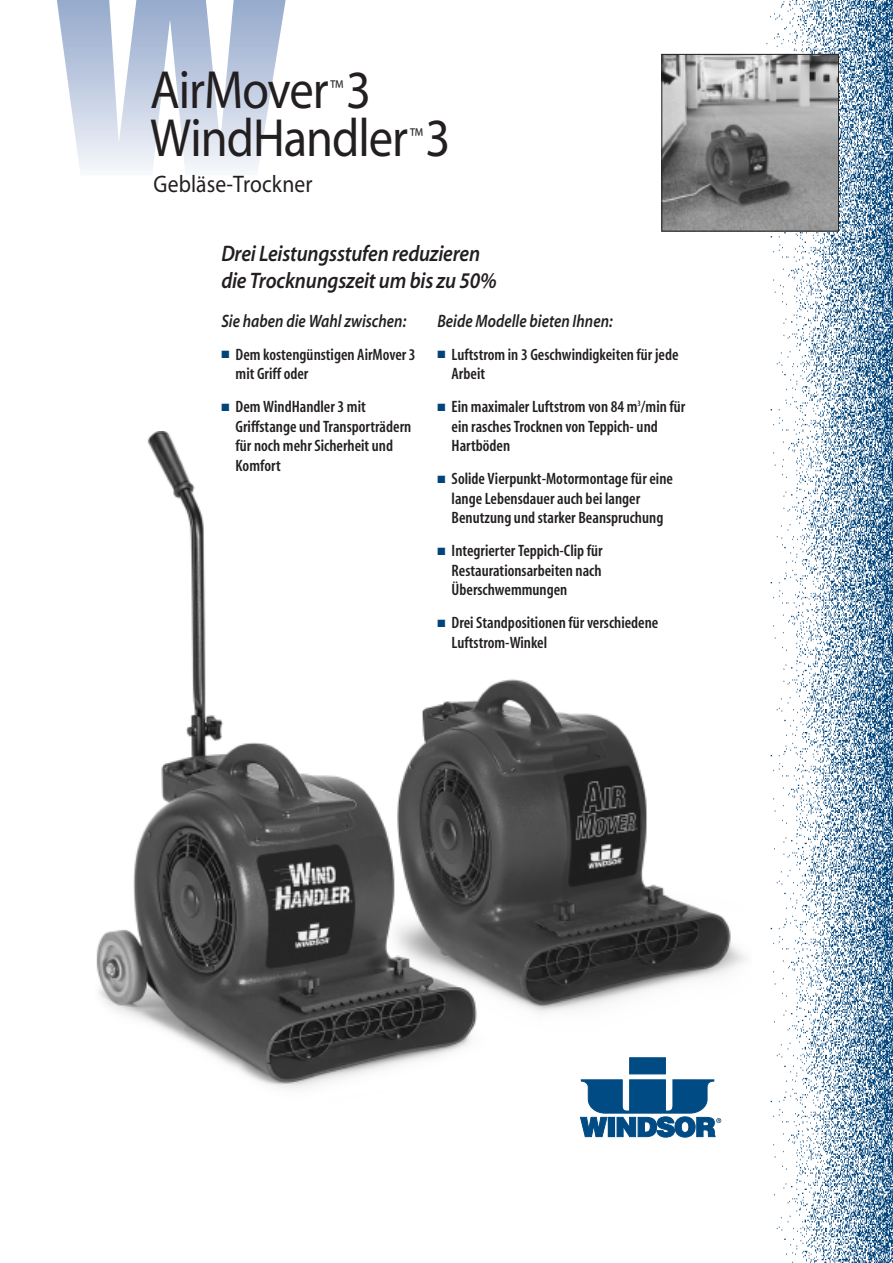
<style>
.page{position:relative;width:893px;height:1263px;background:#fff}
.page>*{position:absolute;margin:0;border:0;box-sizing:border-box;transform-origin:0 0}
.t1{font:54px "Myriad MM.400.600";letter-spacing:-.02em;color:#231f20;scale:.9 1}
.t2{font:24px "Myriad MM.400.600";letter-spacing:.005em;color:#231f20;scale:.9 1}
.t3{font:22.5px/27px "Myriad MM It.565.600";letter-spacing:-.01em;color:#231f20;scale:.9 1}
.t4{font:18.75px "Myriad MM.400.600";color:#231f20;scale:.9 1}
.t5{font:18px "Myriad MM It.565.600";color:#231f20;scale:.85 1}
.t6{font:16.5px/19.5px "Myriad MM.565.300";color:#231f20}
.s1{color:#00447b}
</style>
<div class="page">
<img style="left:96px;top:431px;width:649px;height:658px">
<img style="left:752px;top:0;width:141px;height:1263px">
<div style="left:630px;top:1058px;width:35px;height:16px;background:#004b84"></div>
<div style="left:629px;top:1057px;width:37px;height:17px;border:1px solid #004b84"></div>
<svg style="left:580px;top:1079px;width:141px;height:58px"></svg>
<svg style="left:56px;top:0;width:230px;height:171px"></svg>
<img style="left:663px;top:56px;width:174px;height:173px">
<div style="left:661px;top:54px;width:178px;height:177px;border:1px solid #231f20"></div>
<h1 class="t1" style="left:150px;top:69px;width:247px">AirMover 3</h1>
<p class="t4" style="left:330px;top:79px;width:17px">™</p>
<h1 class="t1" style="left:150px;top:117px;width:335px">WindHandler 3</h1>
<p class="t4" style="left:410px;top:127px;width:17px">™</p>
<h2 class="t2" style="left:154px;top:174px;width:178px">Gebläse-Trockner</h2>
<h3 class="t3" style="left:221px;top:242px;width:308px">Drei Leistungsstufen reduzieren die Trocknungszeit um bis zu 50%</h3>
<p class="t5" style="left:221px;top:314px;width:219px">Sie haben die Wahl zwischen:</p>
<p class="t6" style="left:236px;top:346px;width:182px;text-indent:-14px"><span class="s1">■</span> Dem kostengünstigen AirMover 3 mit Griff oder</p>
<p class="t6" style="left:236px;top:398px;width:177px;text-indent:-14px"><span class="s1">■</span> Dem WindHandler 3 mit<br>Griffstange und Transporträdern für noch mehr Sicherheit und<br>Komfort</p>
<p class="t5" style="left:437px;top:314px;width:208px">Beide Modelle bieten Ihnen:</p>
<p class="t6" style="left:452px;top:346px;width:228px;text-indent:-14px"><span class="s1">■</span> Luftstrom in 3 Geschwindigkeiten für jede<br>Arbeit</p>
<p class="t6" style="left:452px;top:398px;width:235px;text-indent:-14px"><span class="s1">■</span> Ein maximaler Luftstrom von 84 m<sup>3</sup>/min für ein rasches Trocknen von Teppich- und<br>Hartböden</p>
<p class="t6" style="left:452px;top:470px;width:223px;text-indent:-14px"><span class="s1">■</span> Solide Vierpunkt-Motormontage für eine lange Lebensdauer auch bei langer<br>Benutzung und starker Beanspruchung</p>
<p class="t6" style="left:452px;top:542px;width:153px;text-align:justify;text-indent:-14px"><span class="s1">■</span> Integrierter Teppich-Clip für Restaurationsarbeiten nach Überschwemmungen</p>
<p class="t6" style="left:452px;top:614px;width:208px;text-indent:-14px"><span class="s1">■</span> Drei Standpositionen für verschiedene<br>Luftstrom-Winkel</p>
</div>
